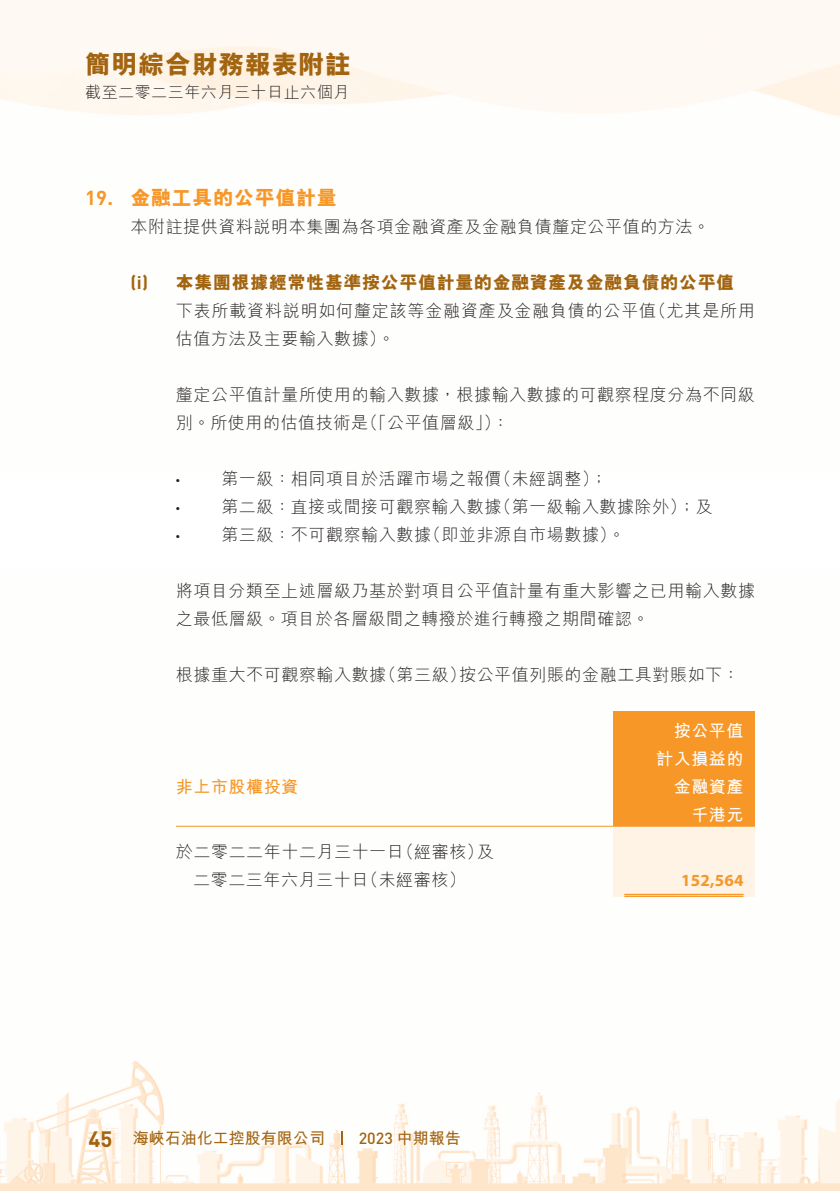
<style>
.page{position:relative;width:840px;height:1191px;background:#fff}
.page>*{position:absolute;margin:0;border:0;box-sizing:border-box;transform-origin:0 0}
.t1{font:800 26px "M Hei HK";letter-spacing:.025em;color:#a36410}
.t2{font:700 22px "DIN";color:#a36410}
._01_H1{font:800 20px "M Hei HK";letter-spacing:.035em;color:#f79727}
._01_H1-2{font:700 20px "DIN";color:#f79727}
._02_H2{font:800 18px "M Hei HK";letter-spacing:.035em;color:#a36410}
._02_H2-2{font:700 18px "DIN";color:#a36410}
._00_txt{font:300 17px/28px "M Hei HK";letter-spacing:.035em;color:#231f20}
._50_Table_txt{font:300 17px "M Hei HK";letter-spacing:.035em;color:#231f20}
._50_Table_txt-2{font:700 17px "M Hei HK";letter-spacing:.03em;color:#fff}
._50_Table_txt-3{font:700 17px "M Hei HK";letter-spacing:.03em;color:#f79727}
._50_Table_txt-4{font:700 17px "Myriad Pro";letter-spacing:.01em;color:#f79727}
._00_txt-2{font:300 17px "Myriad Pro";color:#231f20}
.t3{font:300 16px "M Hei HK";letter-spacing:.035em;color:#231f20}
.t4{font:700 16px "M Hei HK";color:#a36410}
.t5{font:500 16px "DIN";color:#a36410}
.s1{font-family:"M Hei HK";font-weight:700}
</style>
<div class="page">
<img style="left:0;top:711px;width:839px;height:480px">
<svg style="left:341px;top:1131px;width:1px;height:14px"></svg>
<div style="left:612px;top:711px;width:142px;height:84px;background:#f79727"></div>
<div style="left:612px;top:795px;width:142px;height:31px;background:#f79727"></div>
<div style="left:612px;top:826px;width:142px;height:70px;background:#fef3e5"></div>
<hr style="left:176px;top:825px;width:436px;height:1px;background:#f79727">
<hr style="left:624px;top:893px;width:119px;height:2px;background:#f79727">
<hr style="left:624px;top:896px;width:119px;height:1px;background:#f79727">
<h1 class="t1" style="left:85px;top:52px;width:267px">簡明綜合財務報表附註</h1>
<p class="t3" style="left:85px;top:84px;width:265px">截至二零二三年六月三十日止六個月</p>
<p class="_01_H1-2" style="left:85px;top:185px;width:29px">19.</p>
<p class="_01_H1" style="left:130px;top:188px;width:208px">金融工具的公平值計量</p>
<p class="_00_txt" style="left:130px;top:212px;width:580px">本附註提供資料說明本集團為各項金融資產及金融負債釐定公平值的方法。</p>
<p class="_02_H2" style="left:176px;top:273px;width:559px">本集團根據經常性基準按公平值計量的金融資產及金融負債的公平值</p>
<p class="_02_H2-2" style="left:130px;top:271px;width:19px">)i(</p>
<p class="_00_txt" style="left:649px;top:296px;width:107px">（尤其是所用</p>
<p class="_00_txt" style="left:176px;top:296px;width:481px">下表所載資料說明如何釐定該等金融資產及金融負債的公平值估值方法及主要輸入數據。(</p>
<p class="_00_txt" style="left:361px;top:380px;width:395px;text-indent:-185px">釐定公平值計量所使用的輸入數據，根據輸入數據的可觀察程度分為不同級（「公平值層級 ：(「</p>
<p class="_00_txt" style="left:176px;top:408px;width:193px">別。所使用的估值技術是</p>
<p class="_00_txt-2" style="left:176px;top:469px;width:6px">•</p>
<p class="_00_txt-2" style="left:176px;top:497px;width:6px">•</p>
<p class="_00_txt-2" style="left:176px;top:525px;width:6px">•</p>
<p class="_00_txt" style="left:494px;top:464px;width:114px">（未經調整 ;(</p>
<p class="_00_txt" style="left:221px;top:464px;width:281px">第一級：相同項目於活躍市場之報價</p>
<p class="_00_txt" style="left:494px;top:492px;width:219px">（第一級輸入數據除外）；及</p>
<p class="_00_txt" style="left:221px;top:492px;width:281px">第二級：直接或間接可觀察輸入數據</p>
<p class="_00_txt" style="left:424px;top:520px;width:202px">（即並非源自市場數據。(</p>
<p class="_00_txt" style="left:221px;top:520px;width:211px">第三級：不可觀察輸入數據</p>
<p class="_00_txt" style="left:176px;top:576px;width:580px">將項目分類至上述層級乃基於對項目公平值計量有重大影響之已用輸入數據之最低層級。項目於各層級間之轉撥於進行轉撥之期間確認。</p>
<p class="_00_txt" style="left:459px;top:660px;width:282px">按公平值列賬的金融工具對賬如下：</p>
<p class="_00_txt" style="left:379px;top:660px;width:88px">（第三級）</p>
<p class="_00_txt" style="left:176px;top:660px;width:212px">根據重大不可觀察輸入數據</p>
<p class="_50_Table_txt-3" style="left:176px;top:774px;width:124px">非上市股權投資</p>
<p class="_50_Table_txt" style="left:397px;top:843px;width:98px">（經審核 及）</p>
<p class="_50_Table_txt" style="left:176px;top:843px;width:229px">於二零二二年十二月三十一日</p>
<p class="_50_Table_txt" style="left:361px;top:871px;width:106px">（未經審核(</p>
<p class="_50_Table_txt" style="left:193px;top:871px;width:177px">二零二三年六月三十日</p>
<p class="_50_Table_txt-2" style="left:673px;top:718px;width:71px">按公平值</p>
<p class="_50_Table_txt-2" style="left:655px;top:746px;width:89px">計入損益的</p>
<p class="_50_Table_txt-2" style="left:673px;top:774px;width:71px">金融資產</p>
<p class="_50_Table_txt-2" style="left:691px;top:802px;width:54px">千港元</p>
<p class="_50_Table_txt-4" style="left:680px;top:869px;width:64px">152,564</p>
<p class="t2" style="left:88px;top:1125px;width:25px">45</p>
<p class="t4" style="left:133px;top:1126px;width:193px">海峽石油化工控股有限公司</p>
<p class="t5" style="left:358px;top:1128px;width:104px">2023 <span class="s1">中期報告</span></p>
</div>
